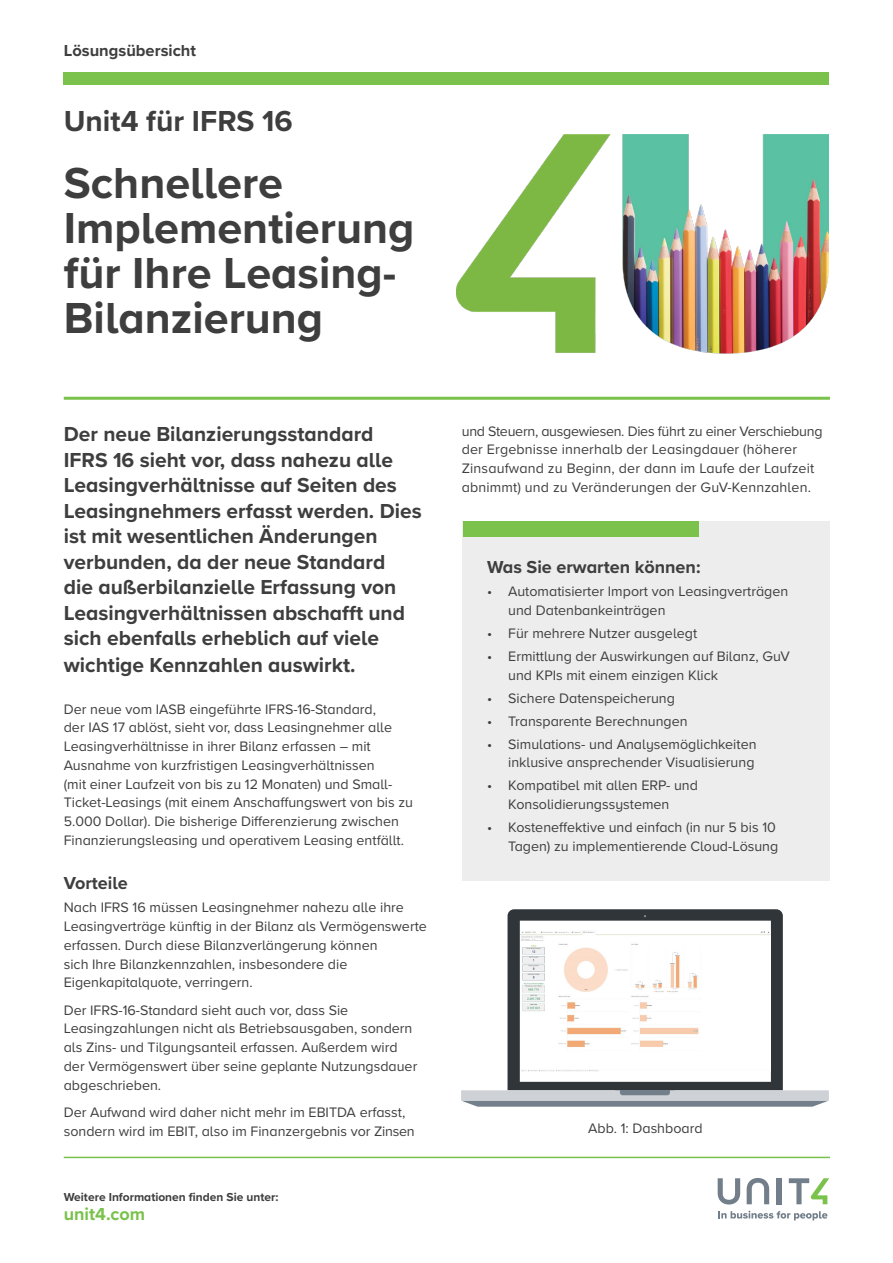
<style>
.page{position:relative;width:893px;height:1263px;background:#fff}
.page>*{position:absolute;margin:0;border:0;box-sizing:border-box;transform-origin:0 0}
.Headline_title{font:700 45px/45px "Proxima Nova A";color:#3e3e3f}
.Headline_title-2{font:700 30px "Proxima Nova A";color:#3e3e3f}
.TXT_introduction{font:700 21px/25.7px "Proxima Nova A";color:#3e3e3f}
.Subtitle_2{font:700 18px "Proxima Nova A";color:#3e3e3f}
.t1{font:700 18px "Proxima Nova A";color:#7ac24b}
.t2{font:700 16.5px "Proxima Nova A";color:#3e3e3f}
.Body_copy{font:14.25px/18.8px "Proxima Nova A";color:#3e3e3f}
.t3{font:700 12px "Proxima Nova A";color:#3e3e3f}
</style>
<div class="page">
<div style="left:64px;top:72px;width:765px;height:13px;background:#7ac24b"></div>
<hr style="left:64px;top:1157px;width:766px;height:1px;background:#7ac24b">
<svg style="left:718px;top:1211px;width:109px;height:9px"></svg>
<svg style="left:718px;top:1178px;width:22px;height:26px"></svg>
<svg style="left:747px;top:1178px;width:22px;height:26px"></svg>
<div style="left:777px;top:1178px;width:5px;height:26px;background:#727f8a"></div>
<svg style="left:789px;top:1178px;width:40px;height:26px"></svg>
<img style="left:456px;top:135px;width:373px;height:218px">
<hr style="left:64px;top:397px;width:766px;height:3px;background:#7ac24b">
<div style="left:463px;top:522px;width:367px;height:359px;background:#ededee"></div>
<div style="left:463px;top:522px;width:235px;height:15px;background:#7ac24b"></div>
<svg style="left:508px;top:909px;width:275px;height:181px;fill:#2f3539"></svg>
<svg style="left:461px;top:1090px;width:368px;height:17px;background:#aeb5bc"></svg>
<img style="left:520px;top:931px;width:250px;height:141px">
<p class="t2" style="left:64px;top:38px;width:134px">Lösungsübersicht</p>
<p class="Headline_title-2" style="left:64px;top:98px;width:231px">Unit4 für IFRS 16</p>
<p class="Headline_title" style="left:64px;top:159px;width:352px">Schnellere<br>Implementierung für Ihre Leasing-<br>Bilanzierung</p>
<p class="TXT_introduction" style="left:64px;top:421px;width:359px">Der neue Bilanzierungsstandard IFRS 16 sieht vor, dass nahezu alle Leasingverhältnisse auf Seiten des Leasingnehmers erfasst werden. Dies ist mit wesentlichen Änderungen verbunden, da der neue Standard<br>die außerbilanzielle Erfassung von Leasingverhältnissen abschafft und sich ebenfalls erheblich auf viele wichtige Kennzahlen auswirkt.</p>
<p class="Body_copy" style="left:64px;top:699px;width:351px">Der neue vom IASB eingeführte IFRS-16-Standard,<br>der IAS 17 ablöst, sieht vor, dass Leasingnehmer alle Leasingverhältnisse in ihrer Bilanz erfassen – mit Ausnahme von kurzfristigen Leasingverhältnissen<br>(mit einer Laufzeit von bis zu 12 Monaten) und Small-Ticket-Leasings (mit einem Anschaffungswert von bis zu 5.000 Dollar). Die bisherige Differenzierung zwischen Finanzierungsleasing und operativem Leasing entfällt.</p>
<p class="Subtitle_2" style="left:64px;top:870px;width:65px">Vorteile</p>
<p class="Body_copy" style="left:64px;top:898px;width:365px">Nach IFRS 16 müssen Leasingnehmer nahezu alle ihre Leasingverträge künftig in der Bilanz als Vermögenswerte erfassen. Durch diese Bilanzverlängerung können<br>sich Ihre Bilanzkennzahlen, insbesondere die Eigenkapitalquote, verringern.</p>
<p class="Body_copy" style="left:64px;top:1000px;width:355px">Der IFRS-16-Standard sieht auch vor, dass Sie Leasingzahlungen nicht als Betriebsausgaben, sondern als Zins- und Tilgungsanteil erfassen. Außerdem wird der Vermögenswert über seine geplante Nutzungsdauer abgeschrieben.</p>
<p class="Body_copy" style="left:64px;top:1102px;width:352px">Der Aufwand wird daher nicht mehr im EBITDA erfasst, sondern wird im EBIT, also im Finanzergebnis vor Zinsen</p>
<p class="t3" style="left:64px;top:1188px;width:216px">Weitere Informationen finden Sie unter:</p>
<p class="t1" style="left:64px;top:1201px;width:83px">unit4.com</p>
<p class="Body_copy" style="left:462px;top:421px;width:362px">und Steuern, ausgewiesen. Dies führt zu einer Verschiebung der Ergebnisse innerhalb der Leasingdauer (höherer Zinsaufwand zu Beginn, der dann im Laufe der Laufzeit abnimmt) und zu Veränderungen der GuV-Kennzahlen.</p>
<p class="Subtitle_2" style="left:487px;top:554px;width:215px">Was Sie erwarten können:</p>
<p class="Body_copy" style="left:508px;top:581px;width:282px;text-indent:-21px">• Automatisierter Import von Leasingverträgen und Datenbankeinträgen</p>
<p class="Body_copy" style="left:487px;top:623px;width:212px">• Für mehrere Nutzer ausgelegt</p>
<p class="Body_copy" style="left:508px;top:646px;width:283px;text-indent:-21px">• Ermittlung der Auswirkungen auf Bilanz, GuV und KPIs mit einem einzigen Klick</p>
<p class="Body_copy" style="left:487px;top:688px;width:189px">• Sichere Datenspeicherung</p>
<p class="Body_copy" style="left:487px;top:711px;width:202px">• Transparente Berechnungen</p>
<p class="Body_copy" style="left:487px;top:734px;width:271px;text-align:right">• Simulations- und Analysemöglichkeiten inklusive ansprechender Visualisierung</p>
<p class="Body_copy" style="left:487px;top:775px;width:212px;text-align:center">• Kompatibel mit allen ERP- und<br>Konsolidierungssystemen</p>
<p class="Body_copy" style="left:487px;top:817px;width:293px;text-align:right">• Kosteneffektive und einfach (in nur 5 bis 10<br>Tagen) zu implementierende Cloud-Lösung</p>
<p class="Body_copy" style="left:588px;top:1118px;width:116px">Abb. 1: Dashboard</p>
</div>
